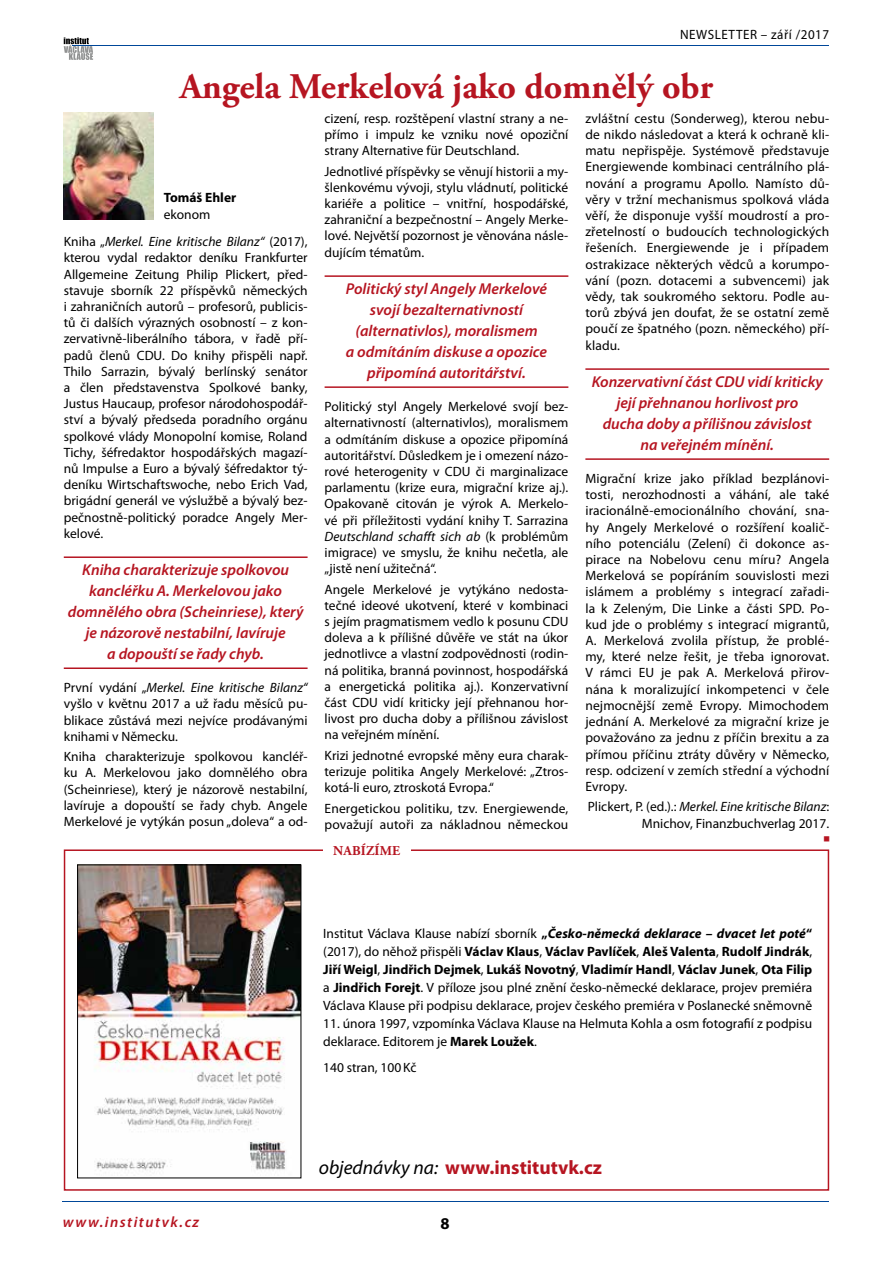
<style>
.page{position:relative;width:893px;height:1263px;background:#fff}
.page>*{position:absolute;margin:0;border:0;box-sizing:border-box;transform-origin:0 0}
.t1{font:700 36px "Adobe Garamond Pro";color:#b61521}
.t2{font:700 19.5px "Myriad Pro";color:#b61521}
.t3{font:700 16.5px "Myriad Pro";color:#000}
.t4{font:italic 600 15.75px/21px "Myriad Pro";color:#b61521;text-align:center}
.t5{font:italic 600 15px "Myriad Pro";letter-spacing:.1em;color:#b61521}
.t6{font:13.5px/16.2px "Myriad Pro";color:#000;text-align:justify}
.t7{font:13.5px "Myriad Pro";letter-spacing:.04em;color:#000}
.t8{font:700 13.5px "Myriad Pro";color:#000}
.t9{font:700 13.5px "Adobe Garamond Pro";letter-spacing:.015em;color:#b61521}
.t10{font:7.5px "Zapf Dingbats";color:#b61521}
.s1{font-style:italic}
.s2{font-weight:700}
.s3{font-weight:700;font-style:italic}
.s4{font-weight:400;font-style:italic;color:#000}
</style>
<div class="page">
<svg style="left:64px;top:37px;width:29px;height:23px"></svg>
<hr style="left:72px;top:45px;width:242px;height:1px;background:#004799">
<hr style="left:149px;top:45px;width:679px;height:1px;background:#004799">
<hr style="left:63px;top:1201px;width:765px;height:1px;background:#004799">
<hr style="left:64px;top:556px;width:244px;height:2px;background:#b61521">
<hr style="left:64px;top:667px;width:244px;height:2px;background:#b61521">
<hr style="left:325px;top:275px;width:243px;height:2px;background:#b61521">
<hr style="left:325px;top:386px;width:243px;height:2px;background:#b61521">
<hr style="left:585px;top:368px;width:244px;height:2px;background:#b61521">
<hr style="left:585px;top:458px;width:244px;height:2px;background:#b61521">
<img style="left:64px;top:113px;width:89px;height:106px">
<div style="left:64px;top:849px;width:765px;height:342px;border:2px solid #b61521"></div>
<div style="left:323px;top:837px;width:87px;height:26px;background:#fff"></div>
<img style="left:79px;top:866px;width:220px;height:306px">
<div style="left:77px;top:864px;width:224px;height:314px;border:1px solid #000"></div>
<p class="t7" style="left:680px;top:27px;width:151px">NEWSLETTER – září /2017</p>
<h1 class="t1" style="left:180px;top:66px;width:535px">Angela Merkelová jako domnělý obr</h1>
<p class="t8" style="left:164px;top:190px;width:74px">Tomáš Ehler</p>
<p class="t6" style="left:164px;top:207px;width:48px">ekonom</p>
<p class="t6" style="left:64px;top:234px;width:245px">Kniha „<span class="s1">Merkel. Eine kritische Bilanz“</span> (2017), kterou vydal redaktor deníku Frankfurter Allgemeine Zeitung Philip Plickert, před&shy;stavuje sborník 22 příspěvků německých i zahraničních autorů – profesorů, publicis&shy;tů či dalších výrazných osobností – z kon&shy;zervativně-liberálního tábora, v řadě pří&shy;padů členů CDU. Do knihy přispěli např.<br>Thilo Sarrazin, bývalý berlínský senátor a člen představenstva Spolkové banky, Justus Haucaup, profesor národohospodář&shy;ství a bývalý předseda poradního orgánu spolkové vlády Monopolní komise, Roland Tichy, šéfredaktor hospodářských magazí&shy;nů Impulse a Euro a bývalý šéfredaktor tý&shy;deníku Wirtschaftswoche, nebo Erich Vad, brigádní generál ve výslužbě a bývalý bez&shy;pečnostně-politický poradce Angely Mer&shy;kelové.</p>
<p class="t4" style="left:68px;top:559px;width:237px">Kniha charakterizuje spolkovou kancléřku A. Merkelovou jako domnělého obra (Scheinriese), který je názorově nestabilní, lavíruje<br>a dopouští se řady chyb.</p>
<p class="t6" style="left:64px;top:680px;width:245px">První vydání „<span class="s1">Merkel. Eine kritische Bilanz“ </span>vyšlo v květnu 2017 a už řadu měsíců pu&shy;blikace zůstává mezi nejvíce prodávanými knihami v Německu.</p>
<p class="t6" style="left:64px;top:749px;width:245px">Kniha charakterizuje spolkovou kancléř&shy;ku A. Merkelovou jako domnělého obra (Scheinriese), který je názorově nestabilní, lavíruje a dopouští se řady chyb. Angele Merkelové je vytýkán posun „doleva“ a od-</p>
<p class="t6" style="left:325px;top:110px;width:245px">cizení, resp. rozštěpení vlastní strany a ne&shy;přímo i impulz ke vzniku nové opoziční strany Alternative für Deutschland.</p>
<p class="t6" style="left:325px;top:163px;width:245px">Jednotlivé příspěvky se věnují historii a my&shy;šlenkovému vývoji, stylu vládnutí, politické kariéře a politice – vnitřní, hospodářské, zahraniční a bezpečnostní – Angely Merke&shy;lové. Největší pozornost je věnována násle&shy;dujícím tématům.</p>
<p class="t4" style="left:346px;top:278px;width:203px">Politický styl Angely Merkelové svojí bezalternativností (alternativlos), moralismem<br>a odmítáním diskuse a opozice připomíná autoritářství.</p>
<p class="t6" style="left:325px;top:399px;width:245px">Politický styl Angely Merkelové svojí bez&shy;alternativností (alternativlos), moralismem a odmítáním diskuse a opozice připomíná autoritářství. Důsledkem je i omezení názo&shy;rové heterogenity v CDU či marginalizace parlamentu (krize eura, migrační krize aj.).<br>Opakovaně citován je výrok A. Merkelo&shy;vé při příležitosti vydání knihy T. Sarrazina <span class="s1">Deutschland schafft sich ab</span> (k problémům imigrace) ve smyslu, že knihu nečetla, ale „jistě není užitečná“.</p>
<p class="t6" style="left:325px;top:581px;width:245px">Angele Merkelové je vytýkáno nedosta&shy;tečné ideové ukotvení, které v kombinaci s jejím pragmatismem vedlo k posunu CDU doleva a k přílišné důvěře ve stát na úkor jednotlivce a vlastní zodpovědnosti (rodin&shy;ná politika, branná povinnost, hospodářská a energetická politika aj.). Konzervativní část CDU vidí kriticky její přehnanou hor&shy;livost pro ducha doby a přílišnou závislost na veřejném mínění.</p>
<p class="t6" style="left:325px;top:747px;width:245px">Krizi jednotné evropské měny eura charak&shy;terizuje politika Angely Merkelové: „Ztros&shy;kotá-li euro, ztroskotá Evropa.“</p>
<p class="t6" style="left:325px;top:800px;width:245px">Energetickou politiku, tzv. Energiewende, považují autoři za nákladnou německou</p>
<p class="t9" style="left:333px;top:843px;width:68px">NABÍZÍME</p>
<p class="t6" style="left:585px;top:110px;width:245px">zvláštní cestu (Sonderweg), kterou nebu&shy;de nikdo následovat a která k ochraně kli&shy;matu nepřispěje. Systémově představuje Energiewende kombinaci centrálního plá&shy;nování a programu Apollo. Namísto dů&shy;věry v tržní mechanismus spolková vláda věří, že disponuje vyšší moudrostí a pro&shy;zřetelností o budoucích technologických řešeních. Energiewende je i případem ostrakizace některých vědců a korumpo&shy;vání (pozn. dotacemi a subvencemi) jak vědy, tak soukromého sektoru. Podle au&shy;torů zbývá jen doufat, že se ostatní země poučí ze špatného (pozn. německého) pří&shy;kladu.</p>
<p class="t4" style="left:592px;top:371px;width:233px">Konzervativní část CDU vidí kriticky její přehnanou horlivost pro<br>ducha doby a přílišnou závislost<br>na veřejném mínění.</p>
<p class="t6" style="left:585px;top:471px;width:245px">Migrační krize jako příklad bezplánovi&shy;tosti, nerozhodnosti a váhání, ale také iracionálně-emocionálního chování, sna&shy;hy Angely Merkelové o rozšíření koalič&shy;ního potenciálu (Zelení) či dokonce as&shy;pirace na Nobelovu cenu míru? Angela Merkelová se popíráním souvislosti mezi islámem a problémy s integrací zařadi&shy;la k Zeleným, Die Linke a části SPD. Po&shy;kud jde o problémy s integrací migrantů, A. Merkelová zvolila přístup, že problé&shy;my, které nelze řešit, je třeba ignorovat.<br>V rámci EU je pak A. Merkelová přirov&shy;nána k moralizující inkompetenci v čele nejmocnější země Evropy. Mimochodem jednání A. Merkelové za migrační krize je považováno za jednu z příčin brexitu a za přímou příčinu ztráty důvěry v Německo, resp. odcizení v zemích střední a východní Evropy.</p>
<p class="t6" style="left:588px;top:799px;width:243px;text-align:right">Plickert, P. (ed.).: <span class="s1">Merkel. Eine kritische Bilanz</span>:<br>Mnichov, Finanzbuchverlag 2017.</p>
<p class="t10" style="left:830px;top:836px;width:7px;rotate:90deg">■</p>
<p class="t6" style="left:323px;top:924px;width:490px;line-height:18px">Institut Václava Klause nabízí sborník <span class="s2">„</span><span class="s3">Česko-německá deklarace – dvacet let poté</span><span class="s2">“ </span>(2017), do něhož přispěli <span class="s2">Václav Klaus</span>, <span class="s2">Václav Pavlíček</span>, <span class="s2">Aleš Valenta</span>, <span class="s2">Rudolf Jindrák</span>, <span class="s2">Jiří Weigl</span>, <span class="s2">Jindřich Dejmek</span>, <span class="s2">Lukáš Novotný</span>, <span class="s2">Vladimír Handl</span>, <span class="s2">Václav Junek</span>, <span class="s2">Ota Filip </span>a <span class="s2">Jindřich Forejt</span>. V příloze jsou plné znění česko-německé deklarace, projev premiéra Václava Klause při podpisu deklarace, projev českého premiéra v Poslanecké sněmovně</p>
<p class="t6" style="left:323px;top:1014px;width:491px;line-height:18px">11. února 1997, vzpomínka Václava Klause na Helmuta Kohla a osm fotografií z podpisu deklarace. Editorem je <span class="s2">Marek Loužek</span>.</p>
<p class="t6" style="left:323px;top:1060px;width:95px">140 stran, 100Kč</p>
<h2 class="t2" style="left:319px;top:1156px;width:285px"><span class="s4">objednávky na:</span> www.institutvk.cz</h2>
<p class="t5" style="left:63px;top:1213px;width:138px">www.institutvk.cz</p>
<p class="t3" style="left:440px;top:1214px;width:11px">8</p>
</div>
